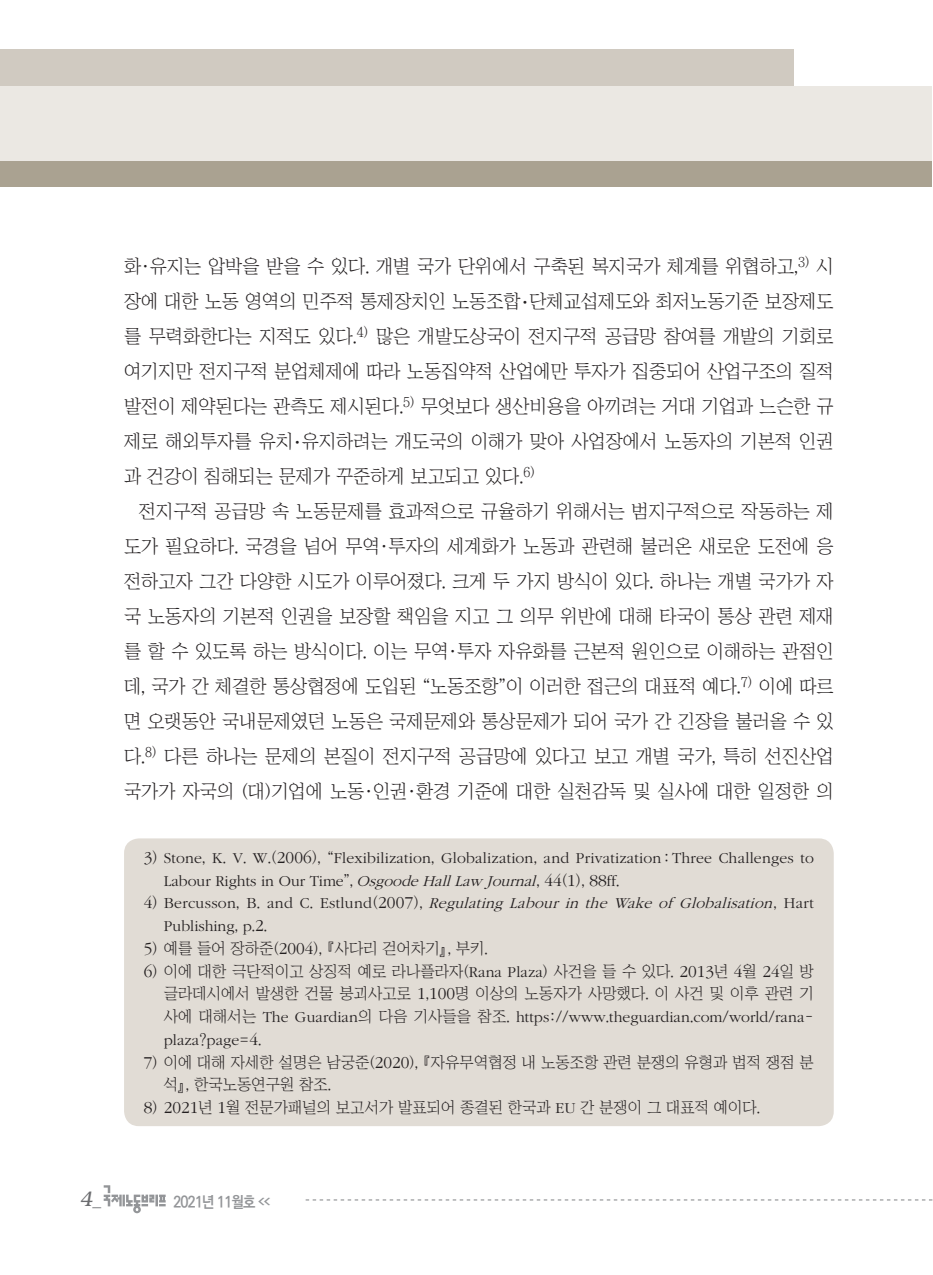
<style>
.page{position:relative;width:933px;height:1275px;background:#fff}
.page>*{position:absolute;margin:0;border:0;box-sizing:border-box;transform-origin:0 0}
.t1{font:italic 300 21px "Bookman";color:#6c6d70}
.본문{font:18.9px/35px "Chosunilbo NM";color:#231f20;text-align:justify}
.각주{font:15.75px/22.8px "Chosunilbo NM";color:#231f20;text-align:justify}
.각주-2{font:300 15.75px/22.8px "ITC Garamond Std";letter-spacing:.01em;color:#231f20}
.각주-3{font:italic 300 15.75px/22.8px "ITC Garamond Std";color:#231f20}
.t2{font:700 15.75px "Ko Pub Dotum";letter-spacing:-.055em;color:#939598;scale:.9 1}
.s1{font-size:17.32px}
.s2{font-family:"Chosunilbo NM";font-weight:400}
.s3{font-style:italic}
.s4{font-style:normal;font-size:17.32px}
.s5{font-family:"Chosunilbo NM";font-weight:400;font-style:normal}
.s6{font-style:normal}
.s7{font-family:"ITC Garamond Std";font-weight:300;font-size:17.32px}
.s8{font-family:"ITC Garamond Std";font-weight:300}
.s9{font-family:"Helvetica";font-weight:400;font-style:normal;font-size:17.5px}
.s10{font-size:7.88px}
</style>
<div class="page">
<svg style="left:306px;top:1199px;width:626px;height:1px"></svg>
<div style="left:0;top:50px;width:794px;height:49px;background:#d0cac1"></div>
<div style="left:0;top:86px;width:932px;height:76px;background:#ebe8e3"></div>
<div style="left:0;top:161px;width:932px;height:26px;background:#aaa291"></div>
<svg style="left:104px;top:1185px;width:62px;height:28px"></svg>
<div style="left:124px;top:838px;width:709px;height:288px;background:#e1dcd5;border-radius:15px"></div>
<p class="본문" style="left:124px;top:249px;width:711px">화·유지는 압박을 받을 수 있다. 개별 국가 단위에서 구축된 복지국가 체계를 위협하고,<sup>3)</sup> 시 장에 대한 노동 영역의 민주적 통제장치인 노동조합･단체교섭제도와 최저노동기준 보장제도 를 무력화한다는 지적도 있다.<sup>4)</sup> 많은 개발도상국이 전지구적 공급망 참여를 개발의 기회로 여기지만 전지구적 분업체제에 따라 노동집약적 산업에만 투자가 집중되어 산업구조의 질적 발전이 제약된다는 관측도 제시된다.<sup>5)</sup> 무엇보다 생산비용을 아끼려는 거대 기업과 느슨한 규 제로 해외투자를 유치･유지하려는 개도국의 이해가 맞아 사업장에서 노동자의 기본적 인권 과 건강이 침해되는 문제가 꾸준하게 보고되고 있다.<sup>6)</sup></p>
<p class="본문" style="left:124px;top:494px;width:711px;text-indent:15px">전지구적 공급망 속 노동문제를 효과적으로 규율하기 위해서는 범지구적으로 작동하는 제 도가 필요하다. 국경을 넘어 무역·투자의 세계화가 노동과 관련해 불러온 새로운 도전에 응 전하고자 그간 다양한 시도가 이루어졌다. 크게 두 가지 방식이 있다. 하나는 개별 국가가 자 국 노동자의 기본적 인권을 보장할 책임을 지고 그 의무 위반에 대해 타국이 통상 관련 제재 를 할 수 있도록 하는 방식이다. 이는 무역·투자 자유화를 근본적 원인으로 이해하는 관점인 데, 국가 간 체결한 통상협정에 도입된 “노동조항”이 이러한 접근의 대표적 예다.<sup>7)</sup> 이에 따르 면 오랫동안 국내문제였던 노동은 국제문제와 통상문제가 되어 국가 간 긴장을 불러올 수 있 다.<sup>8)</sup> 다른 하나는 문제의 본질이 전지구적 공급망에 있다고 보고 개별 국가, 특히 선진산업 국가가 자국의 (대)기업에 노동·인권·환경 기준에 대한 실천감독 및 실사에 대한 일정한 의</p>
<p class="각주-2" style="left:164px;top:847px;width:651px;text-indent:-20px"><span class="s1">3</span><span class="s2">)</span> Stone<span class="s2">,</span> K<span class="s2">.</span> V<span class="s2">.</span> W<span class="s2">.(</span><span class="s1">2006</span><span class="s2">), “</span>Flexibilization<span class="s2">,</span> Globalization<span class="s2">,</span> and Privatization <span class="s2">:</span> Three Challenges to<br>Labour Rights in Our Time<span class="s2">”,</span> <span class="s3">OsgoodeHallLawJournal</span><span class="s2">,</span> <span class="s1">44</span><span class="s2">(</span><span class="s1">1</span><span class="s2">),</span> <span class="s1">88</span>ff<span class="s2">.</span></p>
<p class="각주-3" style="left:164px;top:892px;width:651px;text-indent:-20px"><span class="s4">4</span><span class="s5">)</span> <span class="s6">Bercusson</span><span class="s5">,</span> <span class="s6">B</span><span class="s5">.</span> <span class="s6">and C</span><span class="s5">.</span> <span class="s6">Estlund</span><span class="s5">(</span><span class="s4">2007</span><span class="s5">),</span> Regulating Labour in the Wake of Globalisation<span class="s5">,</span> <span class="s6">Hart<br>Publishing</span><span class="s5">,</span> <span class="s6">p</span><span class="s5">.</span><span class="s4">2</span><span class="s5">.</span></p>
<p class="각주" style="left:144px;top:937px;width:345px"><span class="s7">5</span>) 예를 들어 장하준(<span class="s7">2004</span>), 『사다리 걷어차기』, 부키.</p>
<p class="각주" style="left:164px;top:959px;width:651px;text-indent:-20px"><span class="s7">6</span>) 이에 대한 극단적이고 상징적 예로 라나플라자(<span class="s8">Rana Plaza</span>) 사건을 들 수 있다. <span class="s7">2013</span>년 <span class="s7">4</span>월 <span class="s7">24</span>일 방 글라데시에서 발생한 건물 붕괴사고로 <span class="s7">1</span>,<span class="s7">100</span>명 이상의 노동자가 사망했다. 이 사건 및 이후 관련 기 사에 대해서는 <span class="s8">The Guardian</span>의 다음 기사들을 참조. <span class="s8">https</span>://<span class="s8">www</span>.<span class="s8">theguardian</span>.<span class="s8">com</span>/<span class="s8">world</span>/<span class="s8">rana&shy;plaza</span>?<span class="s8">page</span>=<span class="s7">4</span>.</p>
<p class="각주" style="left:164px;top:1050px;width:651px;text-indent:-20px"><span class="s7">7</span>) 이에 대해 자세한 설명은 남궁준(<span class="s7">2020</span>), 『자유무역협정 내 노동조항 관련 분쟁의 유형과 법적 쟁점 분 석』, 한국노동연구원 참조.</p>
<p class="각주" style="left:144px;top:1096px;width:617px"><span class="s7">8</span>) <span class="s7">2021</span>년 <span class="s7">1</span>월 전문가패널의 보고서가 발표되어 종결된 한국과 <span class="s8">EU</span> 간 분쟁이 그 대표적 예이다.</p>
<p class="t1" style="left:79px;top:1187px;width:23px">4<span class="s9">_</span></p>
<p class="t2" style="left:173px;top:1194px;width:109px">2021년 11월호 <span class="s10">&lt;&lt;</span></p>
</div>
